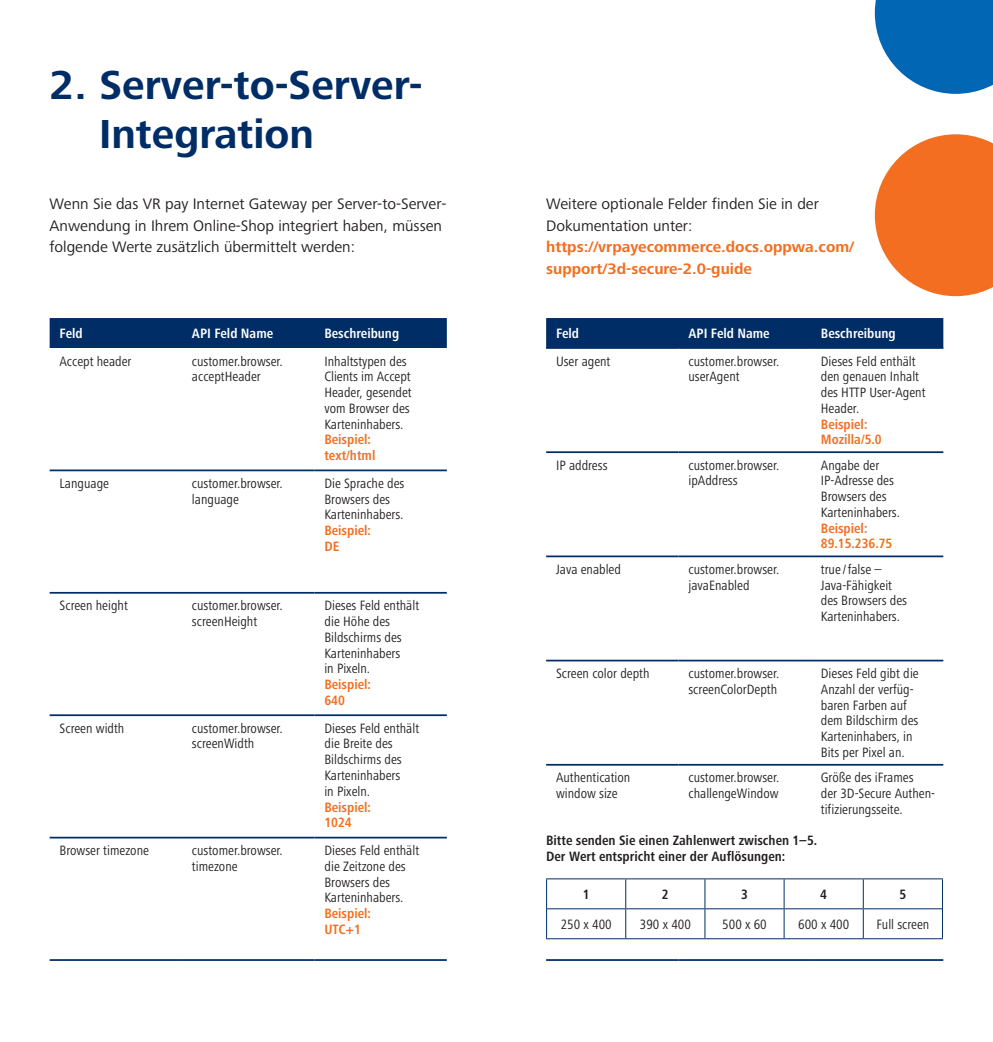
<style>
.page{position:relative;width:993px;height:1042px;background:#fff}
.page>*{position:absolute;margin:0;border:0;box-sizing:border-box;transform-origin:0 0}
.t1{font:700 42px/49px "Frutiger Next Pro";color:#002d66}
.t2{font:15.75px/21.9px "Frutiger Next Pro";color:#231f20}
.t3{font:700 15.75px/21.9px "Frutiger Next Pro";color:#f36e21}
.t4{font:condensed 14px/15.8px "Frutiger Next Pro";color:#231f20}
.t5{font:700 condensed 14px/15.8px "Frutiger Next Pro";color:#f36e21}
.t6{font:700 condensed 14px/15.8px "Frutiger Next Pro";color:#231f20}
.t7{font:700 condensed 14px "Frutiger Next Pro";color:#fff}
</style>
<div class="page">
<div style="left:50px;top:318px;width:396px;height:30px;background:#002d66"></div>
<hr style="left:50px;top:469px;width:132px;height:2px;background:#002d66">
<hr style="left:182px;top:469px;width:132px;height:2px;background:#002d66">
<hr style="left:314px;top:469px;width:132px;height:2px;background:#002d66">
<hr style="left:50px;top:592px;width:132px;height:2px;background:#002d66">
<hr style="left:182px;top:592px;width:132px;height:2px;background:#002d66">
<hr style="left:314px;top:592px;width:132px;height:2px;background:#002d66">
<hr style="left:50px;top:714px;width:132px;height:2px;background:#002d66">
<hr style="left:182px;top:714px;width:132px;height:2px;background:#002d66">
<hr style="left:314px;top:714px;width:132px;height:2px;background:#002d66">
<hr style="left:50px;top:837px;width:132px;height:1px;background:#002d66">
<hr style="left:182px;top:837px;width:132px;height:1px;background:#002d66">
<hr style="left:314px;top:837px;width:132px;height:1px;background:#002d66">
<hr style="left:50px;top:959px;width:132px;height:2px;background:#002d66">
<hr style="left:182px;top:959px;width:132px;height:2px;background:#002d66">
<hr style="left:314px;top:959px;width:132px;height:2px;background:#002d66">
<div style="left:546px;top:318px;width:397px;height:29px;background:#002d66"></div>
<hr style="left:546px;top:555px;width:132px;height:2px;background:#002d66">
<hr style="left:678px;top:555px;width:132px;height:2px;background:#002d66">
<hr style="left:810px;top:555px;width:133px;height:2px;background:#002d66">
<hr style="left:546px;top:660px;width:132px;height:1px;background:#002d66">
<hr style="left:678px;top:660px;width:132px;height:1px;background:#002d66">
<hr style="left:810px;top:660px;width:133px;height:1px;background:#002d66">
<hr style="left:546px;top:764px;width:132px;height:1px;background:#002d66">
<hr style="left:678px;top:764px;width:132px;height:1px;background:#002d66">
<hr style="left:810px;top:764px;width:133px;height:1px;background:#002d66">
<hr style="left:546px;top:959px;width:132px;height:2px;background:#002d66">
<hr style="left:678px;top:959px;width:132px;height:2px;background:#002d66">
<hr style="left:810px;top:959px;width:133px;height:2px;background:#002d66">
<hr style="left:546px;top:347px;width:132px;height:2px;background:#002d66">
<hr style="left:678px;top:347px;width:132px;height:2px;background:#002d66">
<hr style="left:810px;top:347px;width:133px;height:2px;background:#002d66">
<hr style="left:546px;top:451px;width:132px;height:2px;background:#002d66">
<hr style="left:678px;top:451px;width:132px;height:2px;background:#002d66">
<hr style="left:810px;top:451px;width:133px;height:2px;background:#002d66">
<hr style="left:546px;top:878px;width:79px;height:1px;background:#002d66">
<hr style="left:546px;top:879px;width:1px;height:30px;background:#002d66">
<hr style="left:625px;top:878px;width:79px;height:1px;background:#002d66">
<hr style="left:704px;top:878px;width:79px;height:1px;background:#002d66">
<hr style="left:783px;top:878px;width:80px;height:1px;background:#002d66">
<hr style="left:863px;top:878px;width:79px;height:1px;background:#002d66">
<hr style="left:941px;top:879px;width:1px;height:30px;background:#002d66">
<svg style="left:546px;top:909px;width:1px;height:29px"></svg>
<hr style="left:546px;top:938px;width:79px;height:1px;background:#002d66">
<hr style="left:625px;top:938px;width:79px;height:1px;background:#002d66">
<hr style="left:704px;top:938px;width:79px;height:1px;background:#002d66">
<hr style="left:783px;top:938px;width:80px;height:1px;background:#002d66">
<hr style="left:863px;top:938px;width:79px;height:1px;background:#002d66">
<hr style="left:547px;top:908px;width:78px;height:1px;background:#002d66">
<hr style="left:625px;top:908px;width:79px;height:1px;background:#002d66">
<svg style="left:625px;top:879px;width:1px;height:59px"></svg>
<hr style="left:704px;top:908px;width:79px;height:1px;background:#002d66">
<svg style="left:704px;top:879px;width:1px;height:59px"></svg>
<hr style="left:783px;top:908px;width:80px;height:1px;background:#002d66">
<svg style="left:783px;top:879px;width:1px;height:59px"></svg>
<hr style="left:863px;top:908px;width:78px;height:1px;background:#002d66">
<svg style="left:862px;top:879px;width:1px;height:59px"></svg>
<svg style="left:874px;top:134px;width:118px;height:162px"></svg>
<svg style="left:874px;top:0;width:118px;height:94px;background:#267cbe"></svg>
<h1 class="t1" style="left:99px;top:61px;width:322px;text-indent:-49px">2. Server-to-Server-<br>Integration</h1>
<p class="t2" style="left:50px;top:192px;width:398px">Wenn Sie das VR pay Internet Gateway per Server-to-Server-<br>Anwendung in Ihrem Online-Shop integriert haben, müssen folgende Werte zusätzlich übermittelt werden:</p>
<p class="t7" style="left:60px;top:325px;width:25px">Feld</p>
<p class="t7" style="left:192px;top:325px;width:83px">API Feld Name</p>
<p class="t7" style="left:324px;top:325px;width:76px">Beschreibung</p>
<p class="t4" style="left:60px;top:353px;width:73px">Accept header</p>
<p class="t4" style="left:192px;top:353px;width:92px">customer.browser. acceptHeader</p>
<p class="t4" style="left:324px;top:353px;width:89px">Inhaltstypen des<br>Clients im Accept<br>Header, gesendet vom Browser des<br>Karteninhabers.</p>
<p class="t5" style="left:324px;top:432px;width:52px">Beispiel: text/html</p>
<p class="t4" style="left:60px;top:475px;width:51px">Language</p>
<p class="t4" style="left:192px;top:475px;width:92px">customer.browser. language</p>
<p class="t4" style="left:324px;top:475px;width:81px">Die Sprache des<br>Browsers des<br>Karteninhabers.</p>
<p class="t5" style="left:324px;top:523px;width:48px">Beispiel:<br>DE</p>
<p class="t4" style="left:60px;top:598px;width:70px">Screen height</p>
<p class="t4" style="left:192px;top:598px;width:92px">customer.browser. screenHeight</p>
<p class="t4" style="left:324px;top:598px;width:96px">Dieses Feld enthält die Höhe des<br>Bildschirms des<br>Karteninhabers<br>in Pixeln.</p>
<p class="t5" style="left:324px;top:676px;width:48px">Beispiel:<br>640</p>
<p class="t4" style="left:60px;top:720px;width:66px">Screen width</p>
<p class="t4" style="left:192px;top:720px;width:92px">customer.browser. screenWidth</p>
<p class="t4" style="left:324px;top:720px;width:96px">Dieses Feld enthält die Breite des<br>Bildschirms des<br>Karteninhabers<br>in Pixeln.</p>
<p class="t5" style="left:324px;top:799px;width:48px">Beispiel:<br>1024</p>
<p class="t4" style="left:60px;top:842px;width:91px">Browser timezone</p>
<p class="t4" style="left:192px;top:842px;width:92px">customer.browser. timezone</p>
<p class="t4" style="left:324px;top:842px;width:96px">Dieses Feld enthält die Zeitzone des<br>Browsers des<br>Karteninhabers.</p>
<p class="t5" style="left:324px;top:905px;width:48px">Beispiel:<br>UTC+1</p>
<p class="t2" style="left:546px;top:192px;width:274px">Weitere optionale Felder finden Sie in der<br>Dokumentation unter:</p>
<p class="t3" style="left:546px;top:236px;width:309px">https://vrpayecommerce.docs.oppwa.com/ support/3d-secure-2.0-guide</p>
<p class="t7" style="left:556px;top:325px;width:25px">Feld</p>
<p class="t7" style="left:688px;top:325px;width:83px">API Feld Name</p>
<p class="t7" style="left:820px;top:325px;width:76px">Beschreibung</p>
<p class="t4" style="left:556px;top:353px;width:56px">User agent</p>
<p class="t4" style="left:688px;top:353px;width:92px">customer.browser. userAgent</p>
<p class="t4" style="left:820px;top:353px;width:106px">Dieses Feld enthält den genauen Inhalt des HTTP User-Agent<br>Header.</p>
<p class="t5" style="left:820px;top:416px;width:62px">Beispiel:<br>Mozilla/5.0</p>
<p class="t4" style="left:556px;top:457px;width:53px">IP address</p>
<p class="t4" style="left:688px;top:457px;width:92px">customer.browser. ipAddress</p>
<p class="t4" style="left:820px;top:457px;width:81px">Angabe der<br>IP-Adresse des<br>Browsers des<br>Karteninhabers.</p>
<p class="t5" style="left:820px;top:520px;width:73px">Beispiel:<br>89.15.236.75</p>
<p class="t4" style="left:556px;top:561px;width:66px">Java enabled</p>
<p class="t4" style="left:688px;top:561px;width:92px">customer.browser. javaEnabled</p>
<p class="t4" style="left:820px;top:561px;width:88px">true /false –<br>Java-Fähigkeit des Browsers des<br>Karteninhabers.</p>
<p class="t4" style="left:556px;top:665px;width:95px">Screen color depth</p>
<p class="t4" style="left:688px;top:665px;width:92px">customer.browser. screenColorDepth</p>
<p class="t4" style="left:820px;top:665px;width:99px">Dieses Feld gibt die<br>Anzahl der verfüg&shy;baren Farben auf dem Bildschirm des<br>Karteninhabers, in<br>Bits per Pixel an.</p>
<p class="t4" style="left:556px;top:770px;width:76px">Authentication window size</p>
<p class="t4" style="left:688px;top:770px;width:92px">customer.browser. challengeWindow</p>
<p class="t4" style="left:820px;top:770px;width:115px">Größe des iFrames<br>der 3D-Secure Authen&shy;tifizierungsseite.</p>
<p class="t6" style="left:546px;top:832px;width:272px">Bitte senden Sie einen Zahlenwert zwischen 1–5.<br>Der Wert entspricht einer der Auflösungen:</p>
<p class="t6" style="left:582px;top:886px;width:8px">1</p>
<p class="t6" style="left:661px;top:886px;width:8px">2</p>
<p class="t6" style="left:740px;top:886px;width:8px">3</p>
<p class="t6" style="left:820px;top:886px;width:8px">4</p>
<p class="t6" style="left:899px;top:886px;width:8px">5</p>
<p class="t4" style="left:560px;top:916px;width:52px">250 x 400</p>
<p class="t4" style="left:639px;top:916px;width:52px">390 x 400</p>
<p class="t4" style="left:722px;top:916px;width:46px">500 x 60</p>
<p class="t4" style="left:798px;top:916px;width:52px">600 x 400</p>
<p class="t4" style="left:876px;top:916px;width:54px">Full screen</p>
</div>
